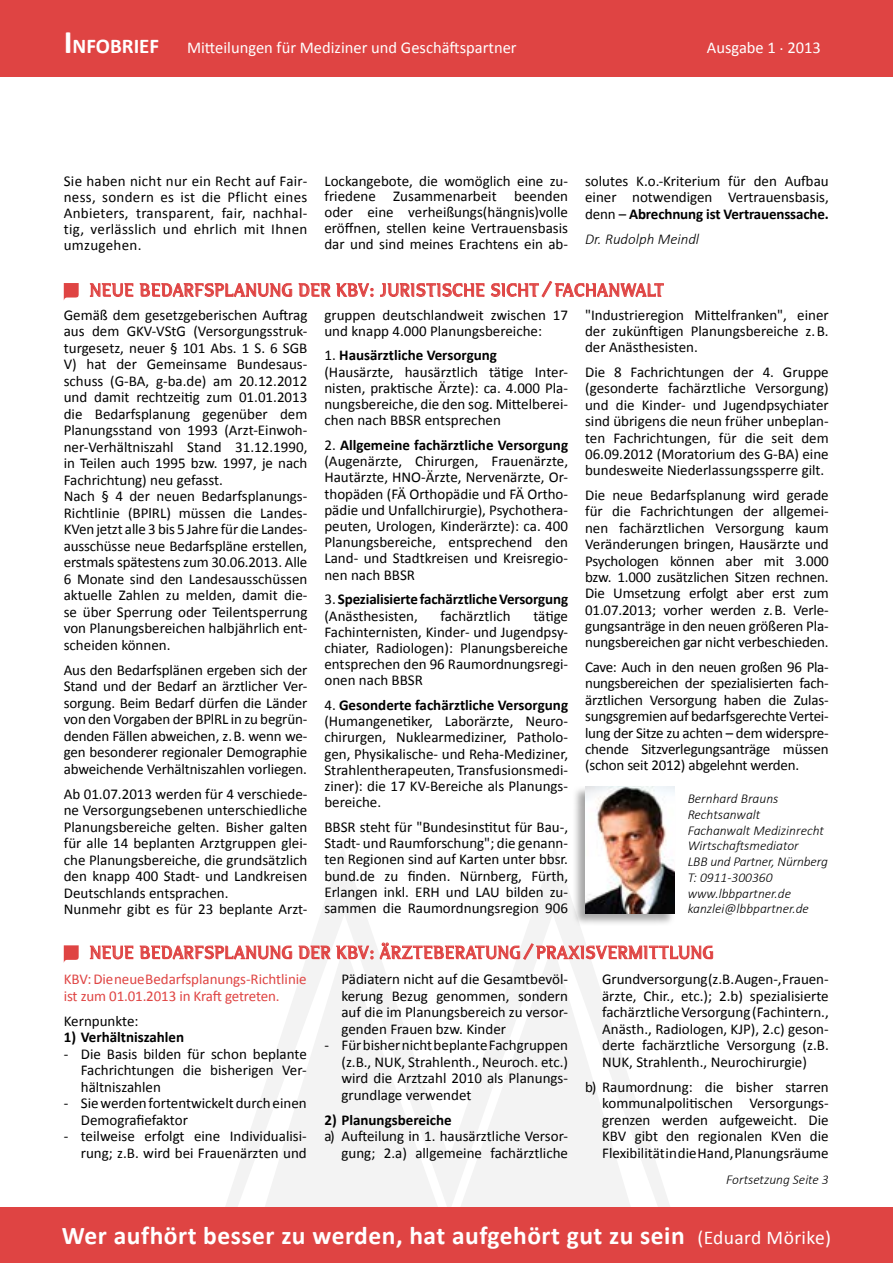
<style>
.page{position:relative;width:893px;height:1263px;background:#fff}
.page>*{position:absolute;margin:0;border:0;box-sizing:border-box;transform-origin:0 0}
.t1{font:700 25.5px "Calibri";letter-spacing:.02em;color:#fff}
.t2{font:700 21px "Calibri";color:#fff}
.t3{font:19.5px "Alex";letter-spacing:.04em;color:#df4443}
.t4{font:16.5px "Calibri";color:#fff}
.t5{font:15px/16.5px "Calibri";color:#000;text-align:justify}
.t6{font:700 15px/16.2px "Calibri";letter-spacing:-.01em;color:#000}
.t7{font:15px/16.5px "Calibri";color:#df4443}
.t8{font:italic 300 15px "Calibri";color:#000}
.t9{font:italic 300 13.5px/15.8px "Calibri";color:#000}
.s1{font-size:33px}
.s2{font-weight:700}
.s3{font-weight:400}
.s4{font-weight:400;font-size:19.5px}
</style>
<div class="page">
<div style="left:0;top:0;width:893px;height:77px;background:#df4443"></div>
<svg style="left:207px;top:848px;width:481px;height:360px"></svg>
<svg style="left:248px;top:944px;width:399px;height:264px;fill:#f3f3f3"></svg>
<div style="left:0;top:1208px;width:893px;height:55px;background:#df4443"></div>
<svg style="left:64px;top:945px;width:15px;height:17px"></svg>
<svg style="left:90px;top:945px;width:43px;height:14px"></svg>
<svg style="left:140px;top:945px;width:152px;height:15px"></svg>
<svg style="left:298px;top:945px;width:76px;height:14px"></svg>
<svg style="left:380px;top:942px;width:333px;height:18px"></svg>
<div style="left:573px;top:786px;width:103px;height:139px;background:#000;opacity:.35"></div>
<img style="left:585px;top:786px;width:90px;height:127px">
<svg style="left:64px;top:283px;width:15px;height:17px"></svg>
<svg style="left:90px;top:283px;width:43px;height:14px"></svg>
<svg style="left:140px;top:283px;width:152px;height:14px"></svg>
<svg style="left:298px;top:283px;width:76px;height:14px"></svg>
<svg style="left:380px;top:283px;width:105px;height:14px"></svg>
<svg style="left:491px;top:281px;width:173px;height:17px"></svg>
<h2 class="t2" style="left:64px;top:33px;width:97px"><span class="s1">I</span>NFOBRIEF</h2>
<p class="t4" style="left:187px;top:38px;width:331px">Mitteilungen für Mediziner und Geschäftspartner</p>
<p class="t4" style="left:707px;top:38px;width:116px">Ausgabe 1 . 2013</p>
<p class="t5" style="left:64px;top:173px;width:245px">Sie haben nicht nur ein Recht auf Fair&shy;ness, sondern es ist die Pflicht eines Anbieters, transparent, fair, nachhal&shy;tig, verlässlich und ehrlich mit Ihnen umzugehen.</p>
<p class="t5" style="left:324px;top:173px;width:245px;line-height:15.8px">Lockangebote, die womöglich eine zu&shy;friedene Zusammenarbeit beenden oder eine verheißungs(hängnis)volle eröffnen, stellen keine Vertrauensbasis dar und sind meines Erachtens ein ab-</p>
<p class="t5" style="left:585px;top:172px;width:245px">solutes K.o.-Kriterium für den Aufbau einer notwendigen Vertrauensbasis, denn – <span class="s2">Abrechnung ist Vertrauenssache.</span></p>
<p class="t8" style="left:585px;top:229px;width:116px">Dr. Rudolph Meindl</p>
<h3 class="t3" style="left:90px;top:279px;width:575px">NEUE BEDARFSPLANUNG DER KBV: JURISTISCHE SICHT/FACHANWALT</h3>
<p class="t5" style="left:64px;top:306px;width:245px;text-align:left">Gemäß dem gesetzgeberischen Auftrag aus dem GKV-VStG (Versorgungsstruk&shy;turgesetz, neuer § 101 Abs. 1 S. 6 SGB V) hat der Gemeinsame Bundesaus&shy;schuss (G-BA, g-ba.de) am 20.12.2012 und damit rechtzeitig zum 01.01.2013 die Bedarfsplanung gegenüber dem Planungsstand von 1993 (Arzt-Einwoh&shy;ner-Verhältniszahl Stand 31.12.1990, in Teilen auch 1995 bzw. 1997, je nach Fachrichtung) neu gefasst.<br>Nach § 4 der neuen Bedarfsplanungs-Richtlinie (BPlRL) müssen die Landes-KVen jetzt alle 3 bis 5 Jahre für die Landes&shy;ausschüsse neue Bedarfspläne erstellen, erstmals spätestens zum 30.06.2013. Alle 6 Monate sind den Landesausschüssen aktuelle Zahlen zu melden, damit die&shy;se über Sperrung oder Teilentsperrung von Planungsbereichen halbjährlich ent&shy;scheiden können.</p>
<p class="t5" style="left:64px;top:661px;width:245px">Aus den Bedarfsplänen ergeben sich der Stand und der Bedarf an ärztlicher Ver&shy;sorgung. Beim Bedarf dürfen die Länder von den Vorgaben der BPlRL in zu begrün&shy;denden Fällen abweichen, z.B. wenn we&shy;gen besonderer regionaler Demographie abweichende Verhältniszahlen vorliegen.</p>
<p class="t5" style="left:64px;top:785px;width:245px;text-align:left">Ab 01.07.2013 werden für 4 verschiede&shy;ne Versorgungsebenen unterschiedliche Planungsbereiche gelten. Bisher galten für alle 14 beplanten Arztgruppen glei&shy;che Planungsbereiche, die grundsätzlich den knapp 400 Stadt- und Landkreisen Deutschlands entsprachen.<br>Nunmehr gibt es für 23 beplante Arzt-</p>
<p class="t5" style="left:324px;top:306px;width:245px">gruppen deutschlandweit zwischen 17 und knapp 4.000 Planungsbereiche:</p>
<p class="t5" style="left:324px;top:347px;width:245px;text-align:left">1. <span class="s2">Hausärztliche Versorgung </span>(Hausärzte, hausärztlich tätige Inter&shy;nisten, praktische Ärzte): ca. 4.000 Pla&shy;nungsbereiche, die den sog. Mittelberei&shy;chen nach BBSR entsprechen</p>
<p class="t5" style="left:324px;top:437px;width:245px">2. <span class="s2">Allgemeine fachärztliche Versorgung </span>(Augenärzte, Chirurgen, Frauenärzte, Hautärzte, HNO-Ärzte, Nervenärzte, Or&shy;thopäden (FÄ Orthopädie und FÄ Ortho&shy;pädie und Unfallchirurgie), Psychothera&shy;peuten, Urologen, Kinderärzte): ca. 400<br>Planungsbereiche, entsprechend den Land- und Stadtkreisen und Kreisregio&shy;nen nach BBSR</p>
<p class="t6" style="left:324px;top:591px;width:245px"><span class="s3">3.</span> Spezialisierte fachärztliche Versorgung <span class="s3">(Anästhesisten,</span></p>
<p class="t5" style="left:440px;top:607px;width:72px">fachärztlich</p>
<p class="t5" style="left:324px;top:607px;width:245px;text-indent:209px">tätige Fachinternisten, Kinder- und Jugendpsy&shy;chiater, Radiologen): Planungsbereiche entsprechen den 96 Raumordnungsregi&shy;onen nach BBSR</p>
<p class="t5" style="left:324px;top:697px;width:245px">4. <span class="s2">Gesonderte fachärztliche Versorgung </span>(Humangenetiker, Laborärzte, Neuro&shy;chirurgen, Nuklearmediziner, Patholo&shy;gen, Physikalische- und Reha-Mediziner, Strahlentherapeuten, Transfusionsmedi&shy;ziner): die 17 KV-Bereiche als Planungs&shy;bereiche.</p>
<p class="t5" style="left:324px;top:819px;width:245px">BBSR steht für "Bundesinstitut für Bau-, Stadt- und Raumforschung"; die genann&shy;ten Regionen sind auf Karten unter bbsr. bund.de zu finden. Nürnberg, Fürth, Erlangen inkl. ERH und LAU bilden zu&shy;sammen die Raumordnungsregion 906</p>
<p class="t5" style="left:585px;top:306px;width:245px">"Industrieregion Mittelfranken", einer der zukünftigen Planungsbereiche z.B. der Anästhesisten.</p>
<p class="t5" style="left:585px;top:364px;width:245px">Die 8 Fachrichtungen der 4. Gruppe (gesonderte fachärztliche Versorgung) und die Kinder- und Jugendpsychiater sind übrigens die neun früher unbeplan&shy;ten Fachrichtungen, für die seit dem 06.09.2012 (Moratorium des G-BA) eine bundesweite Niederlassungssperre gilt.</p>
<p class="t5" style="left:585px;top:487px;width:245px">Die neue Bedarfsplanung wird gerade für die Fachrichtungen der allgemei&shy;nen fachärztlichen Versorgung kaum Veränderungen bringen, Hausärzte und Psychologen können aber mit 3.000 bzw. 1.000 zusätzlichen Sitzen rechnen.<br>Die Umsetzung erfolgt aber erst zum 01.07.2013; vorher werden z.B. Verle&shy;gungsanträge in den neuen größeren Pla&shy;nungsbereichen gar nicht verbeschieden.</p>
<p class="t5" style="left:585px;top:659px;width:245px">Cave: Auch in den neuen großen 96 Pla&shy;nungsbereichen der spezialisierten fach&shy;ärztlichen Versorgung haben die Zulas&shy;sungsgremien auf bedarfsgerechte Vertei&shy;lung der Sitze zu achten – dem widerspre&shy;chende Sitzverlegungsanträge müssen (schon seit 2012) abgelehnt werden.</p>
<p class="t9" style="left:688px;top:790px;width:142px">Bernhard Brauns<br>Rechtsanwalt<br>Fachanwalt Medizinrecht<br>Wirtschaftsmediator<br>LBB und Partner, Nürnberg<br>T: 0911-300360 www.lbbpartner.de kanzlei@lbbpartner.de</p>
<h3 class="t3" style="left:90px;top:941px;width:625px">NEUE BEDARFSPLANUNG DER KBV: ÄRZTEBERATUNG/PRAXISVERMITTLUNG</h3>
<p class="t5" style="left:602px;top:971px;width:228px">Grundversorgung (z.B. Augen-, Frauen&shy;ärzte, Chir., etc.); 2.b) spezialisierte fachärztliche Versorgung (Fachintern., Anästh., Radiologen, KJP), 2.c) geson&shy;derte fachärztliche Versorgung (z.B.<br>NUK, Strahlenth., Neurochirurgie)</p>
<p class="t5" style="left:602px;top:1078px;width:228px;text-indent:-17px">b) Raumordnung: die bisher starren kommunalpolitischen Versorgungs&shy;grenzen werden aufgeweicht. Die KBV gibt den regionalen KVen die Flexibilität in die Hand, Planungsräume</p>
<p class="t7" style="left:64px;top:971px;width:244px">KBV: Die neue Bedarfsplanungs-Richtlinie ist zum 01.01.2013 in Kraft getreten.</p>
<p class="t5" style="left:64px;top:1012px;width:76px">Kernpunkte:</p>
<p class="t6" style="left:64px;top:1029px;width:122px">1) Verhältniszahlen</p>
<p class="t5" style="left:81px;top:1045px;width:227px;text-indent:-17px">- Die Basis bilden für schon beplante Fachrichtungen die bisherigen Ver&shy;hältniszahlen</p>
<p class="t5" style="left:81px;top:1095px;width:227px;text-indent:-17px">- Sie werden fortentwickelt durch einen<br>Demografiefaktor</p>
<p class="t5" style="left:64px;top:1128px;width:244px;text-align:right">- teilweise erfolgt eine Individualisi&shy;rung; z.B. wird bei Frauenärzten und</p>
<p class="t5" style="left:341px;top:971px;width:228px">Pädiatern nicht auf die Gesamtbevöl&shy;kerung Bezug genommen, sondern auf die im Planungsbereich zu versor&shy;genden Frauen bzw. Kinder</p>
<p class="t5" style="left:341px;top:1037px;width:228px;text-indent:-17px">- Für bisher nicht beplante Fachgruppen (z.B., NUK, Strahlenth., Neuroch. etc.) wird die Arztzahl 2010 als Planungs&shy;grundlage verwendet</p>
<p class="t6" style="left:324px;top:1111px;width:129px">2) Planungsbereiche</p>
<p class="t5" style="left:324px;top:1128px;width:245px;text-align:right">a) Aufteilung in 1. hausärztliche Versor&shy;gung; 2.a) allgemeine fachärztliche</p>
<p class="t9" style="left:726px;top:1171px;width:104px">Fortsetzung Seite 3</p>
<h1 class="t1" style="left:62px;top:1219px;width:771px">Wer aufhört besser zu werden, hat aufgehört gut zu sein <span class="s4">(Eduard Mörike)</span></h1>
</div>
